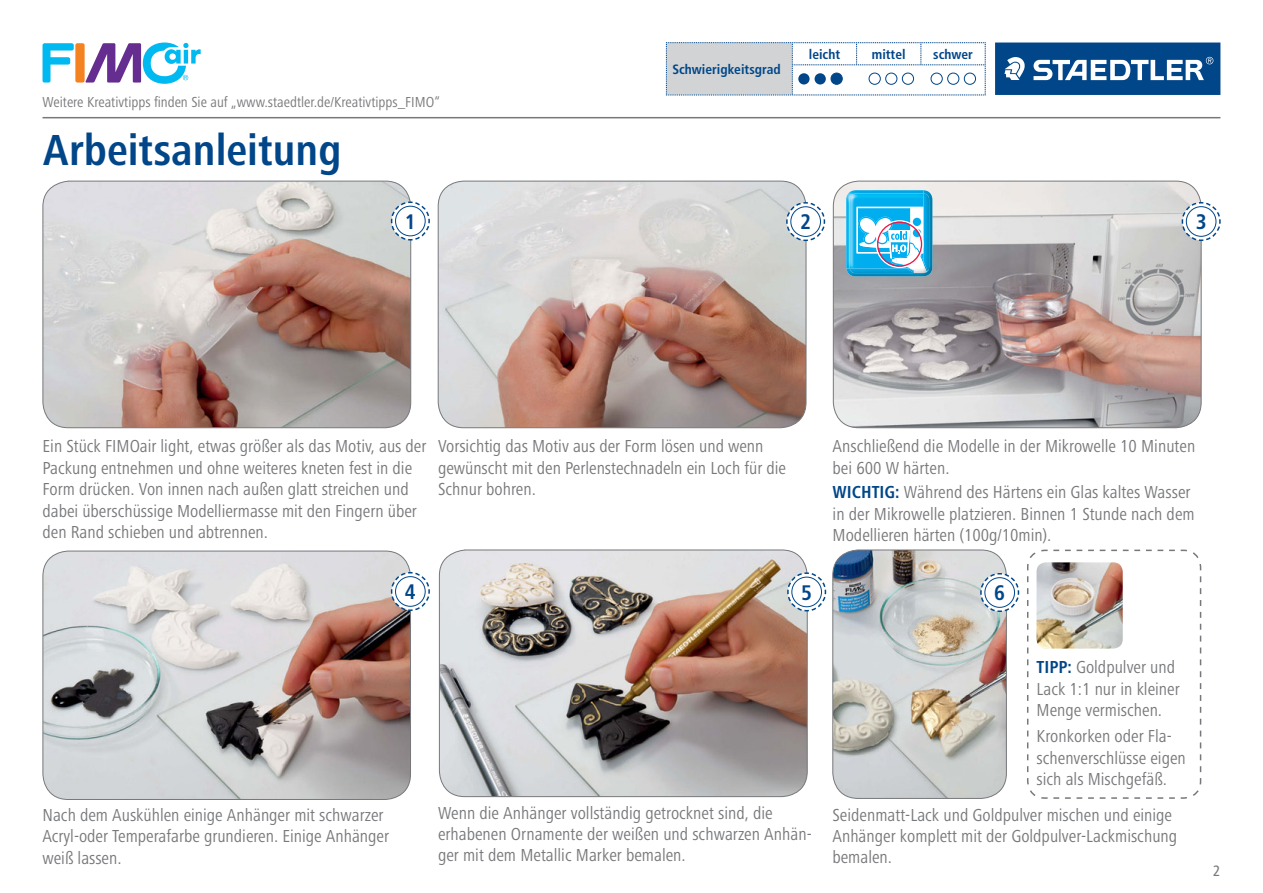
<style>
.page{position:relative;width:1263px;height:893px;background:#fff}
.page>*{position:absolute;margin:0;border:0;box-sizing:border-box;transform-origin:0 0}
.t1{font:700 condensed 45px "Frutiger Next LTW1 G";color:#004689}
.t2{font:700 condensed 21px "Frutiger";color:#004689}
.t3{font:condensed 18px/21.6px "Frutiger Next LTW1 G";color:#77787b}
.t4{font:condensed 15px "Frutiger Next LTW1 G";color:#77787b}
.t5{font:condensed 15px "Frutiger";color:#77787b}
.t6{font:700 condensed 13.5px "Frutiger";color:#004689}
.s1{font-weight:700;color:#004689}
</style>
<div class="page">
<img style="left:43px;top:181px;width:368px;height:247px">
<div style="left:43px;top:181px;width:368px;height:247px;border:1px solid #77787b;border-radius:26px"></div>
<svg style="left:390px;top:201px;width:40px;height:40px"></svg>
<div style="left:395px;top:206px;width:30px;height:30px;background:#fff;border-radius:50%"></div>
<div style="left:395px;top:206px;width:31px;height:30px;border:1px solid #004689;border-radius:50%"></div>
<img style="left:438px;top:181px;width:368px;height:247px">
<div style="left:438px;top:181px;width:368px;height:247px;border:1px solid #77787b;border-radius:26px"></div>
<svg style="left:785px;top:201px;width:41px;height:41px"></svg>
<div style="left:791px;top:207px;width:29px;height:29px;background:#fff;border-radius:50%"></div>
<div style="left:790px;top:206px;width:31px;height:31px;border:1px solid #004689;border-radius:50%"></div>
<img style="left:833px;top:181px;width:368px;height:247px">
<div style="left:833px;top:181px;width:368px;height:247px;border:1px solid #77787b;border-radius:26px"></div>
<svg style="left:1181px;top:201px;width:40px;height:41px"></svg>
<div style="left:1186px;top:207px;width:30px;height:29px;background:#fff;border-radius:50%"></div>
<div style="left:1186px;top:206px;width:30px;height:31px;border:1px solid #004689;border-radius:50%"></div>
<img style="left:43px;top:551px;width:367px;height:248px">
<div style="left:43px;top:551px;width:368px;height:249px;border:1px solid #77787b;border-radius:26px"></div>
<svg style="left:390px;top:571px;width:40px;height:41px"></svg>
<div style="left:395px;top:577px;width:30px;height:29px;background:#fff;border-radius:50%"></div>
<div style="left:395px;top:576px;width:31px;height:31px;border:1px solid #004689;border-radius:50%"></div>
<img style="left:439px;top:550px;width:368px;height:247px">
<div style="left:439px;top:550px;width:369px;height:247px;border:1px solid #77787b;border-radius:26px"></div>
<svg style="left:786px;top:572px;width:41px;height:40px"></svg>
<div style="left:792px;top:577px;width:29px;height:30px;background:#fff;border-radius:50%"></div>
<div style="left:791px;top:577px;width:31px;height:30px;border:1px solid #004689;border-radius:50%"></div>
<img style="left:833px;top:550px;width:173px;height:248px">
<div style="left:832px;top:550px;width:175px;height:249px;border:1px solid #77787b;border-radius:26px"></div>
<svg style="left:1027px;top:549px;width:175px;height:250px"></svg>
<img style="left:1036px;top:562px;width:87px;height:86px">
<svg style="left:979px;top:572px;width:41px;height:41px"></svg>
<div style="left:985px;top:578px;width:29px;height:29px;background:#fff;border-radius:50%"></div>
<div style="left:984px;top:577px;width:31px;height:31px;border:1px solid #004689;border-radius:50%"></div>
<img style="left:846px;top:190px;width:86px;height:86px">
<img style="left:846px;top:190px;width:77px;height:78px">
<img style="left:849px;top:194px;width:7px;height:74px">
<div style="left:876px;top:220px;width:47px;height:48px;border:1px solid #fff;border-radius:50%"></div>
<div style="left:877px;top:222px;width:45px;height:45px;border:1px solid #ed1846;border-radius:50%"></div>
<svg style="left:666px;top:42px;width:320px;height:54px"></svg>
<div style="left:798px;top:73px;width:11px;height:12px;background:#004689;border-radius:50%"></div>
<div style="left:814px;top:73px;width:12px;height:12px;background:#004689;border-radius:50%"></div>
<div style="left:831px;top:73px;width:11px;height:11px;background:#004689;border-radius:50%"></div>
<div style="left:831px;top:73px;width:11px;height:12px;border:1px solid #004689;border-radius:50%"></div>
<div style="left:869px;top:73px;width:11px;height:12px;border:1px solid #004689;border-radius:50%"></div>
<div style="left:885px;top:73px;width:12px;height:12px;border:1px solid #004689;border-radius:50%"></div>
<div style="left:902px;top:73px;width:12px;height:12px;border:1px solid #004689;border-radius:50%"></div>
<div style="left:931px;top:73px;width:11px;height:12px;border:1px solid #004689;border-radius:50%"></div>
<div style="left:947px;top:73px;width:12px;height:12px;border:1px solid #004689;border-radius:50%"></div>
<div style="left:964px;top:73px;width:12px;height:12px;border:1px solid #004689;border-radius:50%"></div>
<div style="left:75px;top:43px;width:10px;height:40px;background:#f58220;border-radius:2px"></div>
<svg style="left:43px;top:43px;width:31px;height:40px"></svg>
<svg style="left:85px;top:43px;width:116px;height:41px"></svg>
<div style="left:995px;top:43px;width:225px;height:52px;background:#004689"></div>
<svg style="left:1004px;top:57px;width:21px;height:23px"></svg>
<svg style="left:1033px;top:57px;width:180px;height:23px"></svg>
<hr style="left:43px;top:117px;width:1177px;height:1px;background:#77787b">
<p class="t4" style="left:43px;top:93px;width:399px">Weitere Kreativtipps finden Sie auf „www.staedtler.de/Kreativtipps_FIMO“</p>
<h1 class="t1" style="left:43px;top:125px;width:300px">Arbeitsanleitung</h1>
<p class="t6" style="left:672px;top:61px;width:110px">Schwierigkeitsgrad</p>
<p class="t6" style="left:809px;top:46px;width:33px">leicht</p>
<p class="t6" style="left:872px;top:46px;width:35px">mittel</p>
<p class="t6" style="left:933px;top:46px;width:41px">schwer</p>
<p class="t2" style="left:405px;top:209px;width:12px">1</p>
<p class="t2" style="left:800px;top:210px;width:12px">2</p>
<p class="t2" style="left:1196px;top:210px;width:12px">3</p>
<p class="t3" style="left:43px;top:435px;width:385px">Ein Stück FIMOair light, etwas größer als das Motiv, aus der Packung entnehmen und ohne weiteres kneten fest in die Form drücken. Von innen nach außen glatt streichen und dabei überschüssige Modelliermasse mit den Fingern über den Rand schieben und abtrennen.</p>
<p class="t3" style="left:438px;top:435px;width:350px">Vorsichtig das Motiv aus der Form lösen und wenn gewünscht mit den Perlenstechnadeln ein Loch für die<br>Schnur bohren.</p>
<p class="t2" style="left:405px;top:579px;width:12px">4</p>
<p class="t3" style="left:833px;top:435px;width:364px">Anschließend die Modelle in der Mikrowelle 10 Minuten bei 600 W härten.</p>
<p class="t3" style="left:833px;top:481px;width:364px"><span class="s1">WICHTIG:</span> Während des Härtens ein Glas kaltes Wasser in der Mikrowelle platzieren. Binnen 1 Stunde nach dem<br>Modellieren härten (100g/10min).</p>
<p class="t2" style="left:801px;top:580px;width:12px">5</p>
<p class="t2" style="left:994px;top:581px;width:12px">6</p>
<p class="t3" style="left:43px;top:804px;width:348px">Nach dem Auskühlen einige Anhänger mit schwarzer<br>Acryl-oder Temperafarbe grundieren. Einige Anhänger weiß lassen.</p>
<p class="t3" style="left:438px;top:803px;width:375px;line-height:21px">Wenn die Anhänger vollständig getrocknet sind, die erhabenen Ornamente der weißen und schwarzen Anhän&shy;ger mit dem Metallic Marker bemalen.</p>
<p class="t3" style="left:1036px;top:656px;width:145px"><span class="s1">TIPP:</span> Goldpulver und<br>Lack 1:1 nur in kleiner<br>Menge vermischen.</p>
<p class="t3" style="left:1036px;top:725px;width:151px">Kronkorken oder Fla&shy;schenverschlüsse eigen sich als Mischgefäß.</p>
<p class="t3" style="left:832px;top:804px;width:346px;line-height:21px">Seidenmatt-Lack und Goldpulver mischen und einige<br>Anhänger komplett mit der Goldpulver-Lackmischung bemalen.</p>
<p class="t5" style="left:1213px;top:862px;width:9px">2</p>
</div>
